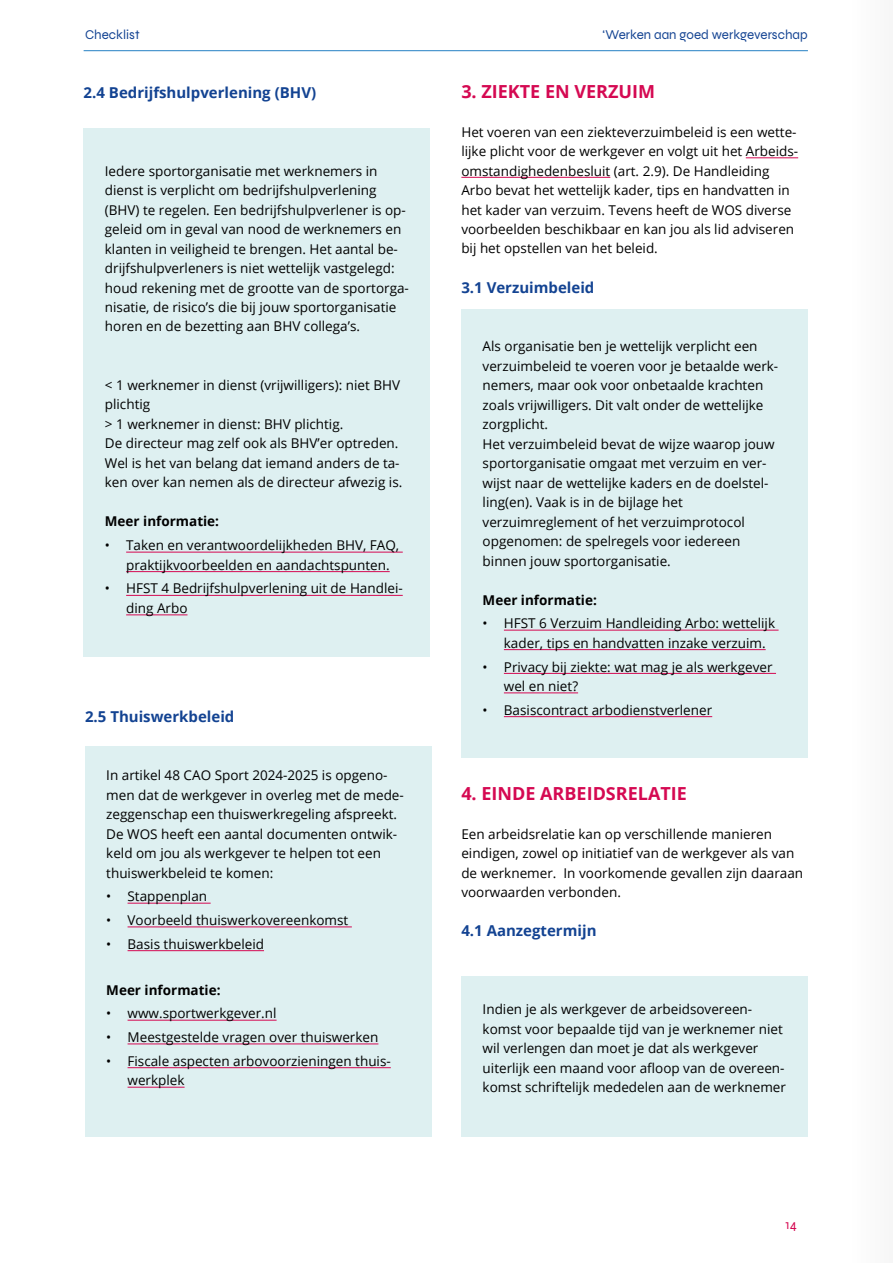
<style>
.page{position:relative;width:893px;height:1263px;background:#fff}
.page>*{position:absolute;margin:0;border:0;box-sizing:border-box;transform-origin:0 0}
.t1{font:700 18px "Open Sans";color:#d50952}
.t2{font:700 15px "Open Sans";color:#134392}
.t3{font:13.5px/19.5px "Open Sans";color:#000}
.t4{font:700 13.5px "Open Sans";color:#000}
.t5{font:13.5px "Syne";color:#134392}
.t6{font:13.5px "Syne";color:#d50952}
</style>
<div class="page">
<hr style="left:84px;top:50px;width:724px;height:1px;background:#2581c4">
<div style="left:461px;top:976px;width:347px;height:160px;background:#def0f1"></div>
<hr style="left:746px;top:157px;width:52px;height:1px;background:#d50952">
<hr style="left:461px;top:177px;width:149px;height:1px;background:#d50952">
<div style="left:85px;top:746px;width:347px;height:390px;background:#def0f1"></div>
<hr style="left:128px;top:903px;width:83px;height:1px;background:#d50952">
<hr style="left:128px;top:926px;width:224px;height:1px;background:#d50952">
<hr style="left:128px;top:950px;width:136px;height:1px;background:#d50952">
<hr style="left:128px;top:1020px;width:149px;height:1px;background:#d50952">
<hr style="left:128px;top:1043px;width:250px;height:1px;background:#d50952">
<hr style="left:128px;top:1067px;width:263px;height:1px;background:#d50952">
<hr style="left:128px;top:1087px;width:57px;height:1px;background:#d50952">
<div style="left:461px;top:309px;width:347px;height:449px;background:#def0f1"></div>
<hr style="left:504px;top:630px;width:274px;height:1px;background:#d50952">
<hr style="left:504px;top:649px;width:262px;height:1px;background:#d50952">
<hr style="left:504px;top:673px;width:272px;height:1px;background:#d50952">
<hr style="left:504px;top:692px;width:74px;height:1px;background:#d50952">
<hr style="left:504px;top:716px;width:208px;height:1px;background:#d50952">
<div style="left:84px;top:128px;width:346px;height:528px;background:#def0f1"></div>
<hr style="left:126px;top:552px;width:277px;height:1px;background:#d50952">
<hr style="left:126px;top:571px;width:264px;height:1px;background:#d50952">
<hr style="left:126px;top:595px;width:277px;height:1px;background:#d50952">
<hr style="left:126px;top:614px;width:61px;height:1px;background:#d50952">
<div style="left:847px;top:0;width:46px;height:1263px;background:#fafafa"></div>
<p class="t5" style="left:85px;top:27px;width:56px">Checklist</p>
<p class="t5" style="left:603px;top:27px;width:207px">‘Werken aan goed werkgeverschap</p>
<p class="t2" style="left:84px;top:81px;width:234px">2.4 Bedrijfshulpverlening (BHV)</p>
<p class="t3" style="left:105px;top:161px;width:306px">Iedere sportorganisatie met werknemers in dienst is verplicht om bedrijfshulpverlening (BHV) te regelen. Een bedrijfshulpverlener is op&shy;geleid om in geval van nood de werknemers en klanten in veiligheid te brengen. Het aantal be&shy;drijfshulpverleners is niet wettelijk vastgelegd: houd rekening met de grootte van de sportorga&shy;nisatie, de risico’s die bij jouw sportorganisatie horen en de bezetting aan BHV collega’s.</p>
<p class="t3" style="left:105px;top:375px;width:299px">&lt; 1 werknemer in dienst (vrijwilligers): niet BHV plichtig<br>&gt; 1 werknemer in dienst: BHV plichtig.<br>De directeur mag zelf ook als BHV’er optreden.<br>Wel is het van belang dat iemand anders de ta&shy;ken over kan nemen als de directeur afwezig is.</p>
<p class="t4" style="left:105px;top:512px;width:116px">Meer informatie:</p>
<p class="t3" style="left:126px;top:535px;width:275px;text-indent:-21px">• Taken en verantwoordelijkheden BHV, FAQ, praktijkvoorbeelden en aandachtspunten.</p>
<p class="t3" style="left:126px;top:578px;width:278px;text-indent:-21px">• HFST 4 Bedrijfshulpverlening uit de Handlei&shy;ding Arbo</p>
<p class="t2" style="left:85px;top:705px;width:151px">2.5 Thuiswerkbeleid</p>
<p class="t3" style="left:106px;top:765px;width:299px">In artikel 48 CAO Sport 2024-2025 is opgeno&shy;men dat de werkgever in overleg met de mede&shy;zeggenschap een thuiswerkregeling afspreekt.<br>De WOS heeft een aantal documenten ontwik&shy;keld om jou als werkgever te helpen tot een thuiswerkbeleid te komen:</p>
<p class="t3" style="left:106px;top:886px;width:102px">• Stappenplan</p>
<p class="t3" style="left:106px;top:910px;width:244px">• Voorbeeld thuiswerkovereenkomst</p>
<p class="t3" style="left:106px;top:934px;width:159px">• Basis thuiswerkbeleid</p>
<p class="t4" style="left:106px;top:980px;width:116px">Meer informatie:</p>
<p class="t3" style="left:106px;top:1003px;width:172px">• www.sportwerkgever.nl</p>
<p class="t3" style="left:106px;top:1027px;width:274px">• Meestgestelde vragen over thuiswerken</p>
<p class="t3" style="left:128px;top:1051px;width:265px;text-indent:-21px">• Fiscale aspecten arbovoorzieningen thuis&shy;werkplek</p>
<h1 class="t1" style="left:461px;top:78px;width:195px">3. ZIEKTE EN VERZUIM</h1>
<p class="t3" style="left:461px;top:122px;width:338px">Het voeren van een ziekteverzuimbeleid is een wette&shy;lijke plicht voor de werkgever en volgt uit het Arbeids&shy;omstandighedenbesluit (art. 2.9). De Handleiding Arbo bevat het wettelijk kader, tips en handvatten in het kader van verzuim. Tevens heeft de WOS diverse voorbeelden beschikbaar en kan jou als lid adviseren bij het opstellen van het beleid.</p>
<p class="t2" style="left:461px;top:276px;width:135px">3.1 Verzuimbeleid</p>
<p class="t3" style="left:483px;top:336px;width:297px">Als organisatie ben je wettelijk verplicht een verzuimbeleid te voeren voor je betaalde werk&shy;nemers, maar ook voor onbetaalde krachten zoals vrijwilligers. Dit valt onder de wettelijke zorgplicht.<br>Het verzuimbeleid bevat de wijze waarop jouw sportorganisatie omgaat met verzuim en ver&shy;wijst naar de wettelijke kaders en de doelstel&shy;ling(en). Vaak is in de bijlage het verzuimreglement of het verzuimprotocol opgenomen: de spelregels voor iedereen binnen jouw sportorganisatie.</p>
<p class="t4" style="left:483px;top:590px;width:116px">Meer informatie:</p>
<p class="t3" style="left:504px;top:613px;width:273px;text-indent:-21px">• HFST 6 Verzuim Handleiding Arbo: wettelijk kader, tips en handvatten inzake verzuim.</p>
<p class="t3" style="left:504px;top:656px;width:270px;text-indent:-21px">• Privacy bij ziekte: wat mag je als werkgever wel en niet?</p>
<p class="t3" style="left:483px;top:700px;width:231px">• Basiscontract arbodienstverlener</p>
<h1 class="t1" style="left:461px;top:780px;width:227px">4. EINDE ARBEIDSRELATIE</h1>
<p class="t3" style="left:461px;top:824px;width:343px">Een arbeidsrelatie kan op verschillende manieren eindigen, zowel op initiatief van de werkgever als van de werknemer. In voorkomende gevallen zijn daaraan voorwaarden verbonden.</p>
<p class="t2" style="left:461px;top:920px;width:137px">4.1 Aanzegtermijn</p>
<p class="t3" style="left:483px;top:999px;width:305px">Indien je als werkgever de arbeidsovereen&shy;komst voor bepaalde tijd van je werknemer niet wil verlengen dan moet je dat als werkgever uiterlijk een maand voor afloop van de overeen&shy;komst schriftelijk mededelen aan de werknemer</p>
<p class="t6" style="left:785px;top:1216px;width:13px">14</p>
</div>
